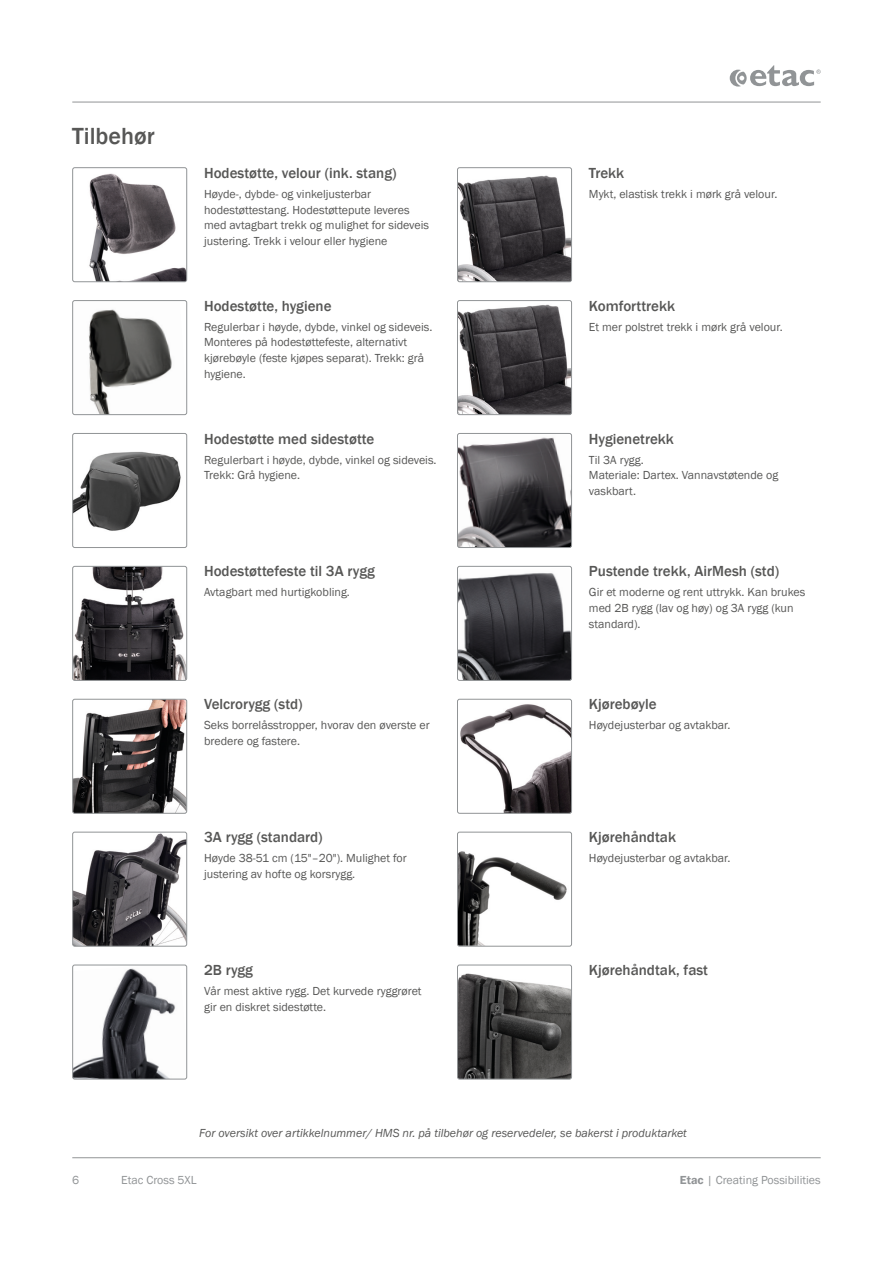
<style>
.page{position:relative;width:893px;height:1263px;background:#fff}
.page>*{position:absolute;margin:0;border:0;box-sizing:border-box;transform-origin:0 0}
._4__Header_-_Basic_b{font:500 24px "Franklin Gothic";color:#575756}
._5__Header_-_Feature{font:500 15px "Franklin Gothic";color:#575756}
._5__Body_-_Features{font:12px/15.8px "Franklin Gothic";color:#575756}
._4__Body_-_Basic_bod{font:italic 12px "Franklin Gothic";color:#575756}
.t1{font:12px "Franklin Gothic";color:#919496}
.s1{font-weight:600}
</style>
<div class="page">
<hr style="left:72px;top:102px;width:749px;height:1px;background:#919496">
<hr style="left:72px;top:1157px;width:749px;height:1px;background:#919496">
<svg style="left:730px;top:65px;width:91px;height:22px"></svg>
<img style="left:89px;top:173px;width:98px;height:109px">
<div style="left:72px;top:167px;width:115px;height:115px;border:1px solid #919496;border-radius:2px"></div>
<img style="left:88px;top:309px;width:99px;height:106px">
<div style="left:72px;top:300px;width:115px;height:115px;border:1px solid #919496;border-radius:2px"></div>
<img style="left:74px;top:433px;width:113px;height:98px">
<div style="left:72px;top:433px;width:115px;height:115px;border:1px solid #919496;border-radius:2px"></div>
<img style="left:74px;top:566px;width:113px;height:113px">
<div style="left:72px;top:566px;width:115px;height:115px;border:1px solid #919496;border-radius:2px"></div>
<img style="left:74px;top:699px;width:113px;height:113px">
<div style="left:72px;top:699px;width:115px;height:115px;border:1px solid #919496;border-radius:2px"></div>
<img style="left:74px;top:832px;width:113px;height:114px">
<div style="left:72px;top:832px;width:115px;height:114px;border:1px solid #919496;border-radius:2px"></div>
<img style="left:74px;top:965px;width:113px;height:114px">
<div style="left:72px;top:965px;width:115px;height:114px;border:1px solid #919496;border-radius:2px"></div>
<img style="left:457px;top:175px;width:115px;height:107px">
<div style="left:457px;top:167px;width:115px;height:115px;border:1px solid #919496;border-radius:2px"></div>
<img style="left:457px;top:304px;width:115px;height:111px">
<div style="left:457px;top:300px;width:115px;height:115px;border:1px solid #919496;border-radius:2px"></div>
<img style="left:459px;top:437px;width:111px;height:109px">
<div style="left:457px;top:433px;width:115px;height:115px;border:1px solid #919496;border-radius:2px"></div>
<img style="left:459px;top:573px;width:111px;height:106px">
<div style="left:457px;top:566px;width:115px;height:115px;border:1px solid #919496;border-radius:2px"></div>
<img style="left:457px;top:699px;width:115px;height:113px">
<div style="left:457px;top:699px;width:115px;height:115px;border:1px solid #919496;border-radius:2px"></div>
<img style="left:457px;top:832px;width:115px;height:114px">
<div style="left:457px;top:832px;width:115px;height:114px;border:1px solid #919496;border-radius:2px"></div>
<img style="left:457px;top:965px;width:115px;height:114px">
<div style="left:457px;top:965px;width:115px;height:114px;border:1px solid #919496;border-radius:2px"></div>
<p class="_4__Header_-_Basic_b" style="left:72px;top:122px;width:84px">Tilbehør</p>
<p class="_5__Header_-_Feature" style="left:204px;top:164px;width:194px">Hodestøtte, velour (ink. stang)</p>
<p class="_5__Body_-_Features" style="left:204px;top:186px;width:226px">Høyde-, dybde- og vinkeljusterbar hodestøttestang. Hodestøttepute leveres med avtagbart trekk og mulighet for sideveis justering. Trekk i velour eller hygiene</p>
<p class="_5__Header_-_Feature" style="left:204px;top:296px;width:129px">Hodestøtte, hygiene</p>
<p class="_5__Body_-_Features" style="left:204px;top:319px;width:230px">Regulerbar i høyde, dybde, vinkel og sideveis.<br>Monteres på hodestøttefeste, alternativt kjørebøyle (feste kjøpes separat). Trekk: grå hygiene.</p>
<p class="_5__Header_-_Feature" style="left:204px;top:429px;width:172px">Hodestøtte med sidestøtte</p>
<p class="_5__Body_-_Features" style="left:204px;top:452px;width:234px">Regulerbart i høyde, dybde, vinkel og sideveis.<br>Trekk: Grå hygiene.</p>
<p class="_5__Header_-_Feature" style="left:204px;top:562px;width:172px">Hodestøttefeste til 3A rygg</p>
<p class="_5__Body_-_Features" style="left:204px;top:585px;width:147px">Avtagbart med hurtigkobling.</p>
<p class="_5__Header_-_Feature" style="left:204px;top:695px;width:100px">Velcrorygg (std)</p>
<p class="_5__Body_-_Features" style="left:204px;top:718px;width:227px">Seks borrelåsstropper, hvorav den øverste er bredere og fastere.</p>
<p class="_5__Header_-_Feature" style="left:204px;top:828px;width:120px">3A rygg (standard)</p>
<p class="_5__Body_-_Features" style="left:204px;top:851px;width:204px">Høyde 38-51 cm (15"–20"). Mulighet for</p>
<p class="_5__Body_-_Features" style="left:204px;top:866px;width:153px">justering av hofte og korsrygg.</p>
<p class="_5__Header_-_Feature" style="left:204px;top:961px;width:50px">2B rygg</p>
<p class="_5__Body_-_Features" style="left:204px;top:983px;width:219px">Vår mest aktive rygg. Det kurvede ryggrøret gir en diskret sidestøtte.</p>
<p class="_5__Header_-_Feature" style="left:589px;top:164px;width:37px">Trekk</p>
<p class="_5__Body_-_Features" style="left:589px;top:186px;width:190px">Mykt, elastisk trekk i mørk grå velour.</p>
<p class="_5__Header_-_Feature" style="left:589px;top:296px;width:88px">Komforttrekk</p>
<p class="_5__Body_-_Features" style="left:589px;top:319px;width:195px">Et mer polstret trekk i mørk grå velour.</p>
<p class="_5__Header_-_Feature" style="left:589px;top:429px;width:86px">Hygienetrekk</p>
<p class="_5__Body_-_Features" style="left:589px;top:452px;width:191px">Til 3A rygg.<br>Materiale: Dartex. Vannavstøtende og vaskbart.</p>
<p class="_5__Header_-_Feature" style="left:589px;top:562px;width:192px">Pustende trekk, AirMesh (std)</p>
<p class="_5__Body_-_Features" style="left:589px;top:585px;width:218px">Gir et moderne og rent uttrykk. Kan brukes med 2B rygg (lav og høy) og 3A rygg (kun standard).</p>
<p class="_5__Header_-_Feature" style="left:589px;top:695px;width:69px">Kjørebøyle</p>
<p class="_5__Body_-_Features" style="left:589px;top:718px;width:143px">Høydejusterbar og avtakbar.</p>
<p class="_5__Header_-_Feature" style="left:589px;top:828px;width:89px">Kjørehåndtak</p>
<p class="_5__Body_-_Features" style="left:589px;top:851px;width:143px">Høydejusterbar og avtakbar.</p>
<p class="_5__Header_-_Feature" style="left:589px;top:961px;width:121px">Kjørehåndtak, fast</p>
<p class="_4__Body_-_Basic_bod" style="left:199px;top:1125px;width:489px">For oversikt over artikkelnummer/ HMS nr. på tilbehør og reservedeler, se bakerst i produktarket</p>
<p class="t1" style="left:72px;top:1173px;width:9px">6</p>
<p class="t1" style="left:121px;top:1173px;width:77px">Etac Cross 5XL</p>
<p class="t1" style="left:680px;top:1173px;width:142px"><span class="s1">Etac</span> | Creating Possibilities</p>
</div>
